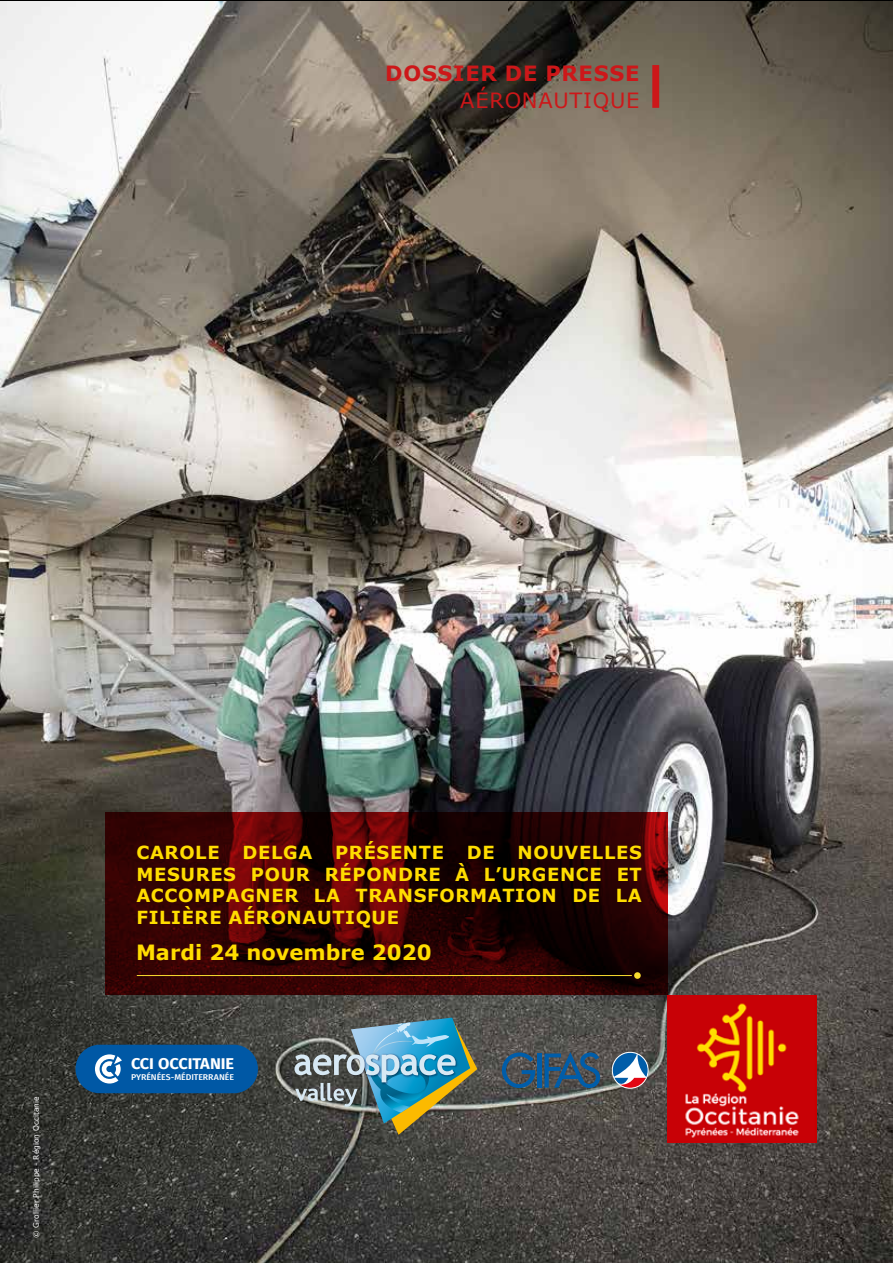
<style>
.page{position:relative;width:893px;height:1263px;background:#fff}
.page>*{position:absolute;margin:0;border:0;box-sizing:border-box;transform-origin:0 0}
.t1{font:700 21px "Verdana";color:#fd0}
.t2{font:700 21px "Verdana";letter-spacing:.035em;color:#cd1719}
.t3{font:21px "Verdana";letter-spacing:.035em;color:#cd1719}
.t4{font:700 18px/21.6px "Verdana";letter-spacing:.035em;color:#fd0;text-align:justify}
.t5{font:700 15.6px "Fira Sans";letter-spacing:-.005em;color:#fff;scale:1.05 1}
.t6{font:500 8.4px "Fira Sans";letter-spacing:-.005em;color:#fff;scale:1.04 1}
.t7{font:7.5px "Verdana";color:#fff}
</style>
<div class="page">
<img style="left:0;top:0;width:893px;height:1263px">
<svg style="left:652px;top:65px;width:7px;height:43px"></svg>
<img style="left:668px;top:995px;width:148px;height:148px">
<svg style="left:105px;top:812px;width:563px;height:183px;background:#340203"></svg>
<hr style="left:137px;top:975px;width:494px;height:1px;background:#f9dc2f">
<div style="left:634px;top:972px;width:7px;height:7px;background:#f9dc2f;border-radius:50%"></div>
<svg style="left:502px;top:1052px;width:33px;height:36px"></svg>
<hr style="left:537px;top:1053px;width:4px;height:34px;background:#005da9">
<svg style="left:544px;top:1052px;width:56px;height:36px;background:#325572"></svg>
<svg style="left:607px;top:1048px;width:43px;height:42px"></svg>
<div style="left:612px;top:1052px;width:36px;height:36px;border:1px solid #fff;border-radius:50%"></div>
<img style="left:294px;top:1017px;width:183px;height:118px">
<div style="left:76px;top:1045px;width:182px;height:48px;background:#0058a5;border-radius:24px"></div>
<svg style="left:95px;top:1054px;width:27px;height:29px"></svg>
<p class="t2" style="left:385px;top:58px;width:256px">DOSSIER DE PRESSE</p>
<p class="t3" style="left:460px;top:86px;width:181px">AÉRONAUTIQUE</p>
<p class="t7" style="left:31px;top:1238px;width:142px;rotate:-90deg">© Grollier Philippe - Région Occitanie</p>
<p class="t4" style="left:136px;top:841px;width:85px">CAROLE</p>
<p class="t4" style="left:243px;top:841px;width:71px">DELGA</p>
<p class="t4" style="left:335px;top:841px;width:110px">PRÉSENTE</p>
<p class="t4" style="left:467px;top:841px;width:29px">DE</p>
<p class="t4" style="left:136px;top:841px;width:507px;text-indent:381px">NOUVELLES MESURES POUR RÉPONDRE À L’URGENCE ET ACCOMPAGNER LA TRANSFORMATION DE LA FILIÈRE AÉRONAUTIQUE</p>
<p class="t1" style="left:136px;top:937px;width:297px">Mardi 24 novembre 2020</p>
<p class="t5" style="left:131px;top:1050px;width:100px">CCI OCCITANIE</p>
<p class="t6" style="left:131px;top:1070px;width:101px">PYRÉNÉES-MÉDITERRANÉE</p>
</div>
